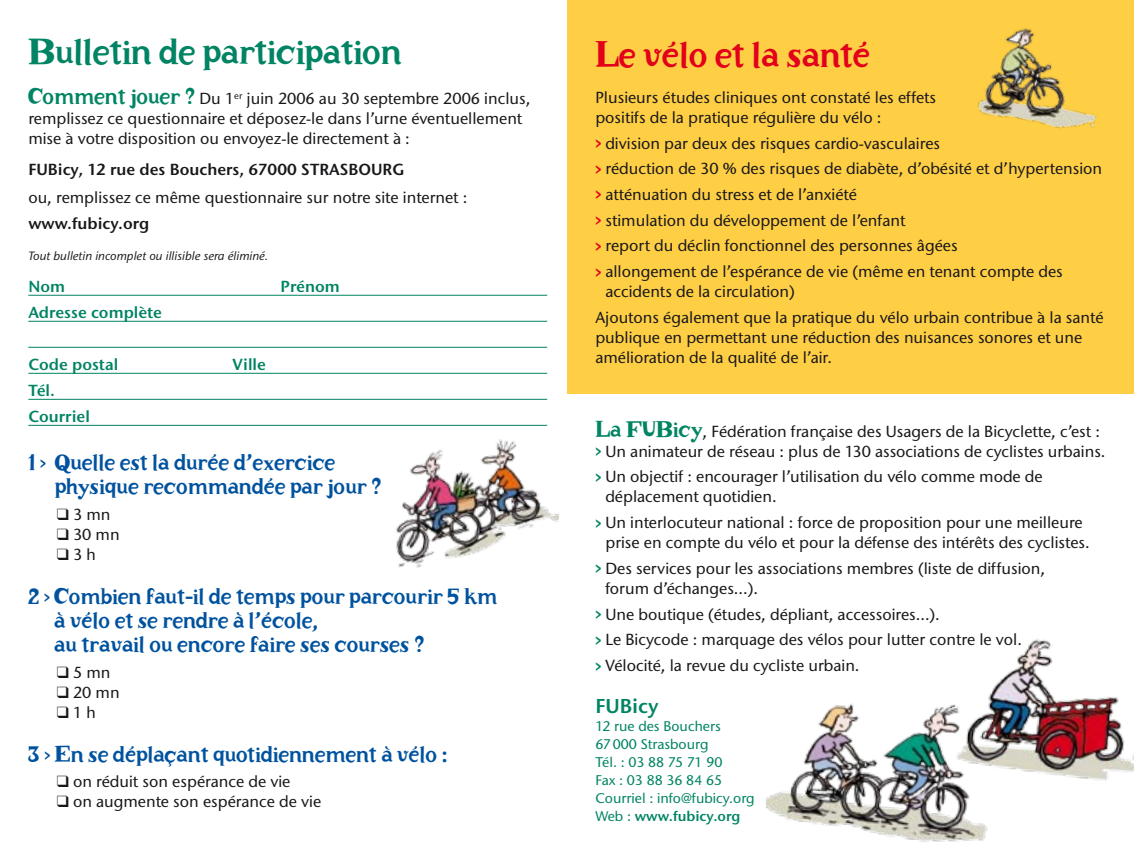
<style>
.page{position:relative;width:1134px;height:851px;background:#fff}
.page>*{position:absolute;margin:0;border:0;box-sizing:border-box;transform-origin:0 0}
.t1{font:32px "Napoleon";color:#008463}
.t2{font:32px "Napoleon";color:#e2001a}
.t3{font:20px/24px "Napoleon";color:#00529e}
.t4{font:600 20px "ITC Stone Sans";color:#008463}
.t5{font:500 16px/20px "ITC Stone Sans";color:#1a171b}
.t6{font:600 16px "ITC Stone Sans";color:#1a171b}
.t7{font:600 16px/26px "ITC Stone Sans";color:#008463}
.t8{font:500 14px/18px "ITC Stone Sans";color:#008463}
.t9{font:12px "ITC Stone Sans Italic OS";color:#1a171b}
.s1{font-family:"Napoleon";font-weight:400;font-size:20px;color:#008463}
.s2{font-family:"Napoleon";font-weight:400;font-size:20px;color:#e2001a}
.s3{font-weight:600}
</style>
<div class="page">
<div style="left:567px;top:0;width:567px;height:393px;background:#fecf44"></div>
<hr style="left:28px;top:295px;width:519px;height:1px;background:#008463">
<hr style="left:28px;top:321px;width:519px;height:1px;background:#008463">
<hr style="left:28px;top:347px;width:519px;height:1px;background:#008463">
<hr style="left:28px;top:373px;width:519px;height:1px;background:#008463">
<hr style="left:28px;top:399px;width:519px;height:1px;background:#008463">
<hr style="left:28px;top:425px;width:519px;height:1px;background:#008463">
<img style="left:386px;top:424px;width:173px;height:144px">
<img style="left:765px;top:639px;width:369px;height:203px">
<img style="left:959px;top:28px;width:138px;height:100px">
<h1 class="t1" style="left:28px;top:35px;width:375px">Bulletin de participation</h1>
<p class="t5" style="left:28px;top:88px;width:503px"><span class="s1">Comment jouer ?</span> Du 1<sup>er</sup> juin 2006 au 30 septembre 2006 inclus, remplissez ce questionnaire et déposez-le dans l’urne éventuellement mise à votre disposition ou envoyez-le directement à :</p>
<p class="t6" style="left:28px;top:160px;width:377px">FUBicy, 12 rue des Bouchers, 67000 STRASBOURG</p>
<p class="t5" style="left:28px;top:188px;width:440px">ou, remplissez ce même questionnaire sur notre site internet :</p>
<p class="t6" style="left:28px;top:213px;width:122px">www.fubicy.org</p>
<p class="t9" style="left:28px;top:249px;width:241px">Tout bulletin incomplet ou illisible sera éliminé.</p>
<p class="t7" style="left:28px;top:273px;width:38px">Nom</p>
<p class="t7" style="left:280px;top:273px;width:61px">Prénom</p>
<p class="t7" style="left:28px;top:299px;width:135px">Adresse complète</p>
<p class="t7" style="left:28px;top:351px;width:92px">Code postal</p>
<p class="t7" style="left:233px;top:351px;width:35px">Ville</p>
<p class="t7" style="left:28px;top:377px;width:63px">Tél.<br>Courriel</p>
<p class="t3" style="left:55px;top:452px;width:328px;text-indent:-27px">1 &gt; Quelle est la durée d’exercice physique recommandée par jour ?</p>
<p class="t5" style="left:57px;top:504px;width:55px">❑ 3 mn</p>
<p class="t5" style="left:57px;top:524px;width:64px">❑ 30 mn</p>
<p class="t5" style="left:57px;top:544px;width:41px">❑ 3 h</p>
<p class="t3" style="left:55px;top:585px;width:444px;text-indent:-26px">2 &gt; Combien faut-il de temps pour parcourir 5 km à vélo et se rendre à l’école,<br>au travail ou encore faire ses courses ?</p>
<p class="t5" style="left:57px;top:662px;width:55px">❑ 5 mn</p>
<p class="t5" style="left:57px;top:682px;width:64px">❑ 20 mn</p>
<p class="t5" style="left:57px;top:702px;width:41px">❑ 1 h</p>
<p class="t3" style="left:28px;top:743px;width:421px">3 &gt; En se déplaçant quotidiennement à vélo :</p>
<p class="t5" style="left:57px;top:771px;width:235px">❑ on réduit son espérance de vie</p>
<p class="t5" style="left:57px;top:791px;width:266px">❑ on augmente son espérance de vie</p>
<h1 class="t2" style="left:595px;top:38px;width:277px">Le vélo et la santé</h1>
<p class="t5" style="left:595px;top:87px;width:342px">Plusieurs études cliniques ont constaté les effets positifs de la pratique régulière du vélo :</p>
<p class="t5" style="left:595px;top:130px;width:508px;line-height:25.6px"><span class="s2">&gt;</span> division par deux des risques cardio-vasculaires<br><span class="s2">&gt;</span> réduction de 30 % des risques de diabète, d’obésité et d’hypertension <span class="s2">&gt;</span> atténuation du stress et de l’anxiété<br><span class="s2">&gt;</span> stimulation du développement de l’enfant<br><span class="s2">&gt;</span> report du déclin fonctionnel des personnes âgées<br><span class="s2">&gt;</span> allongement de l’espérance de vie (même en tenant compte des</p>
<p class="t5" style="left:595px;top:278px;width:510px;line-height:25.6px;text-indent:10px">accidents de la circulation)<br>Ajoutons également que la pratique du vélo urbain contribue à la santé</p>
<p class="t5" style="left:595px;top:327px;width:488px">publique en permettant une réduction des nuisances sonores et une amélioration de la qualité de l’air.</p>
<p class="t5" style="left:595px;top:421px;width:512px"><span class="s1">La FUBicy</span>, Fédération française des Usagers de la Bicyclette, c’est : <span class="s1">&gt;</span> Un animateur de réseau : plus de 130 associations de cyclistes urbains.</p>
<p class="t5" style="left:605px;top:466px;width:439px;text-indent:-10px"><span class="s1">&gt;</span> Un objectif : encourager l’utilisation du vélo comme mode de déplacement quotidien.</p>
<p class="t5" style="left:605px;top:512px;width:486px;text-indent:-10px"><span class="s1">&gt;</span> Un interlocuteur national : force de proposition pour une meilleure prise en compte du vélo et pour la défense des intérêts des cyclistes.</p>
<p class="t5" style="left:605px;top:558px;width:441px;text-indent:-10px"><span class="s1">&gt;</span> Des services pour les associations membres (liste de diffusion, forum d’échanges...).</p>
<p class="t5" style="left:595px;top:601px;width:428px;line-height:25.6px"><span class="s1">&gt;</span> Une boutique (études, dépliant, accessoires...).<br><span class="s1">&gt;</span> Le Bicycode : marquage des vélos pour lutter contre le vol. <span class="s1">&gt;</span> Vélocité, la revue du cycliste urbain.</p>
<p class="t4" style="left:595px;top:693px;width:65px">FUBicy</p>
<p class="t8" style="left:595px;top:716px;width:161px">12 rue des Bouchers<br>67000 Strasbourg<br>Tél. : 03 88 75 71 90<br>Fax : 03 88 36 84 65<br>Courriel : info@fubicy.org<br>Web : <span class="s3">www.fubicy.org</span></p>
</div>
